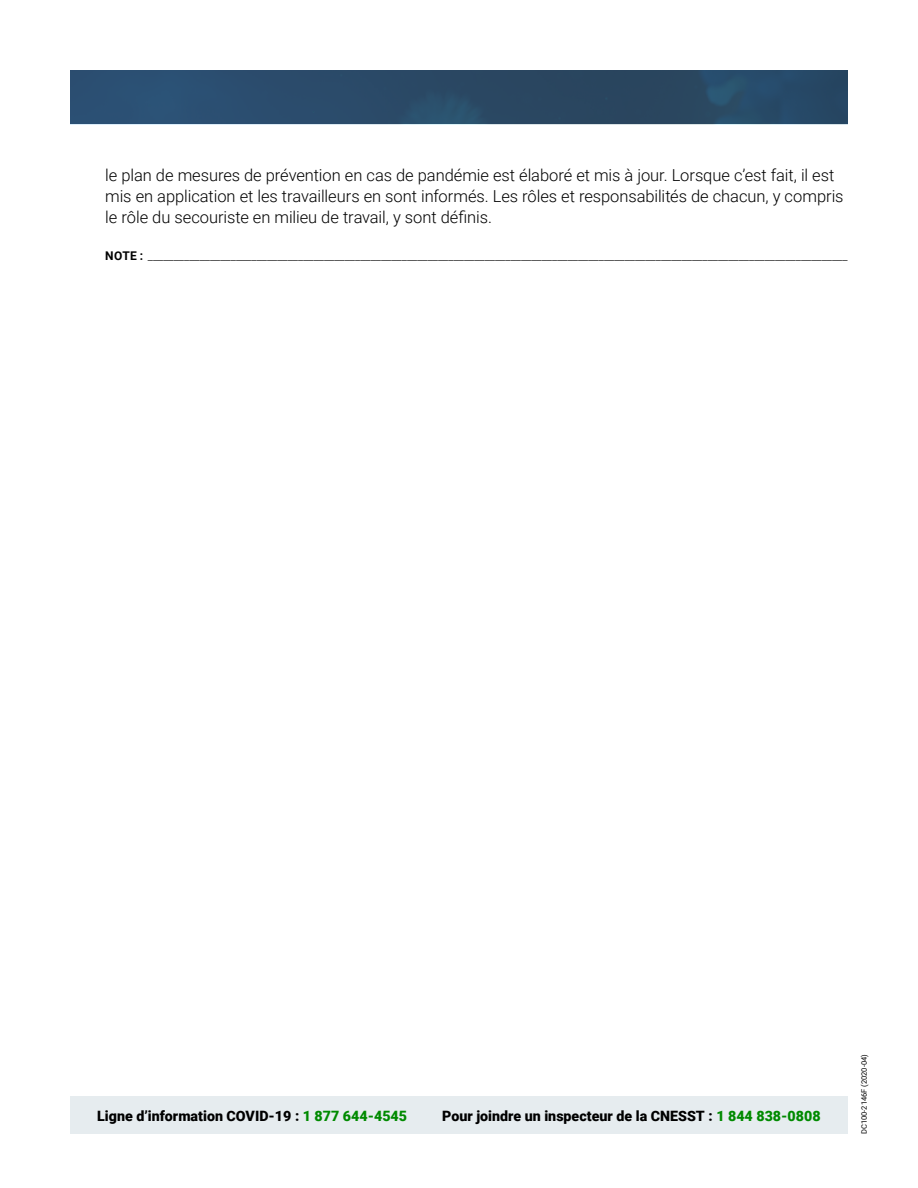
<style>
.page{position:relative;width:918px;height:1188px;background:#fff}
.page>*{position:absolute;margin:0;border:0;box-sizing:border-box;transform-origin:0 0}
.Texte_courant_à_coch{font:300 16.5px/21px "Roboto";letter-spacing:-.005em;color:#000}
.Contact__P{font:900 14.25px "Roboto";color:#000}
.Notes__P{font:300 12px "Roboto";color:#000}
.t1{font:7.5px "Roboto";color:#000}
.s1{font-weight:700}
.s2{color:#008a00}
</style>
<div class="page">
<img style="left:70px;top:70px;width:778px;height:54px">
<div style="left:70px;top:1096px;width:778px;height:38px;background:#e6ecef"></div>
<p class="Texte_courant_à_coch" style="left:105px;top:164px;width:740px">le plan de mesures de prévention en cas de pandémie est élaboré et mis à jour. Lorsque c’est fait, il est mis en application et les travailleurs en sont informés. Les rôles et responsabilités de chacun, y compris le rôle du secouriste en milieu de travail, y sont définis.</p>
<p class="Notes__P" style="left:105px;top:247px;width:744px"><span class="s1">NOTE :</span> _______________________________________________________________________________________________________________________________________</p>
<p class="Contact__P" style="left:97px;top:1105px;width:311px">Ligne d’information COVID-19 : <span class="s2">1 877 644-4545</span></p>
<p class="Contact__P" style="left:442px;top:1105px;width:380px">Pour joindre un inspecteur de la CNESST : <span class="s2">1 844 838-0808</span></p>
<p class="t1" style="left:859px;top:1134px;width:81px;rotate:-90deg">DC100-2146F (2020-04)</p>
</div>
